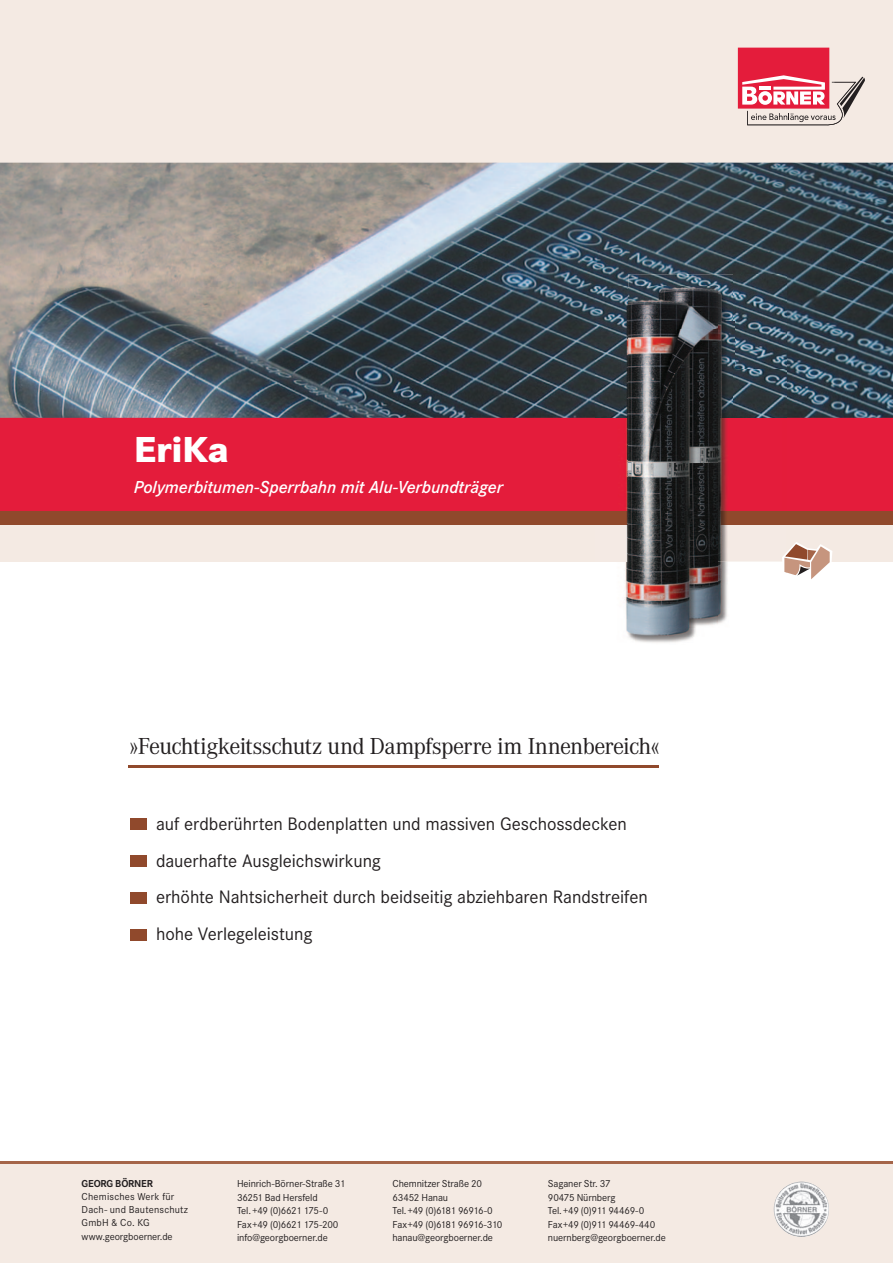
<style>
.page{position:relative;width:893px;height:1263px;background:#fff}
.page>*{position:absolute;margin:0;border:0;box-sizing:border-box;transform-origin:0 0}
.t1{font:800 37.5px "Corporate S";letter-spacing:-.01em;color:#fff}
.t2{font:24px "Corporate A";letter-spacing:-.035em;color:#231f20}
.t3{font:18.75px/36.8px "Corporate S";letter-spacing:-.005em;color:#231f20}
.t4{font:italic 600 18px "Corporate S";letter-spacing:-.005em;color:#fff}
.t5{font:10.5px/13.5px "Corporate S";letter-spacing:-.01em;color:#231f20}
.t6{font:10.5px/13.2px "Corporate S";letter-spacing:.015em;color:#231f20}
.t7{font:700 10.5px "Corporate S";letter-spacing:-.015em;color:#231f20}
</style>
<div class="page">
<div style="left:0;top:0;width:893px;height:561px;background:#f4eae3"></div>
<div style="left:0;top:510px;width:893px;height:15px;background:#90492c"></div>
<svg style="left:738px;top:48px;width:127px;height:77px"></svg>
<div style="left:0;top:417px;width:893px;height:93px;background:#e41c3b"></div>
<div style="left:0;top:1163px;width:893px;height:100px;background:#f4eae3"></div>
<hr style="left:128px;top:765px;width:530px;height:3px;background:#90492c">
<div style="left:131px;top:819px;width:16px;height:11px;background:#90492c"></div>
<div style="left:131px;top:855px;width:16px;height:12px;background:#90492c"></div>
<div style="left:131px;top:892px;width:16px;height:11px;background:#90492c"></div>
<div style="left:131px;top:929px;width:16px;height:11px;background:#90492c"></div>
<hr style="left:0;top:1161px;width:893px;height:2px;background:#a56549">
<img style="left:0;top:163px;width:893px;height:255px">
<img style="left:717px;top:418px;width:70px;height:206px">
<svg style="left:782px;top:542px;width:50px;height:40px"></svg>
<img style="left:628px;top:274px;width:106px;height:48px">
<img style="left:734px;top:274px;width:53px;height:144px">
<img style="left:717px;top:322px;width:17px;height:96px">
<img style="left:595px;top:561px;width:41px;height:80px">
<img style="left:636px;top:627px;width:60px;height:16px">
<img style="left:595px;top:286px;width:33px;height:275px">
<img style="left:628px;top:286px;width:89px;height:341px">
<img style="left:774px;top:1182px;width:55px;height:55px;border-radius:28px">
<h1 class="t1" style="left:134px;top:427px;width:97px">EriKa</h1>
<h3 class="t4" style="left:134px;top:477px;width:371px">Polymerbitumen-Sperrbahn mit Alu-Verbundträger</h3>
<h2 class="t2" style="left:129px;top:733px;width:532px">»Feuchtigkeitsschutz und Dampfsperre im Innenbereich«</h2>
<h3 class="t3" style="left:156px;top:805px;width:493px">auf erdberührten Bodenplatten und massiven Geschossdecken dauerhafte Ausgleichswirkung<br>erhöhte Nahtsicherheit durch beidseitig abziehbaren Randstreifen hohe Verlegeleistung</h3>
<p class="t7" style="left:82px;top:1178px;width:73px">GEORG BÖRNER</p>
<p class="t6" style="left:82px;top:1190px;width:108px">Chemisches Werk für<br>Dach- und Bautenschutz<br>GmbH &amp; Co. KG www.georgboerner.de</p>
<p class="t5" style="left:237px;top:1177px;width:110px">Heinrich-Börner-Straße 31<br>36251 Bad Hersfeld<br>Tel.+49 (0)6621 175-0<br>Fax+49 (0)6621 175-200 info@georgboerner.de</p>
<p class="t5" style="left:392px;top:1177px;width:111px">Chemnitzer Straße 20<br>63452 Hanau<br>Tel.+49 (0)6181 96916-0<br>Fax+49 (0)6181 96916-310 hanau@georgboerner.de</p>
<p class="t5" style="left:548px;top:1177px;width:119px">Saganer Str. 37<br>90475 Nürnberg<br>Tel.+49 (0)911 94469-0<br>Fax+49 (0)911 94469-440 nuernberg@georgboerner.de</p>
</div>
